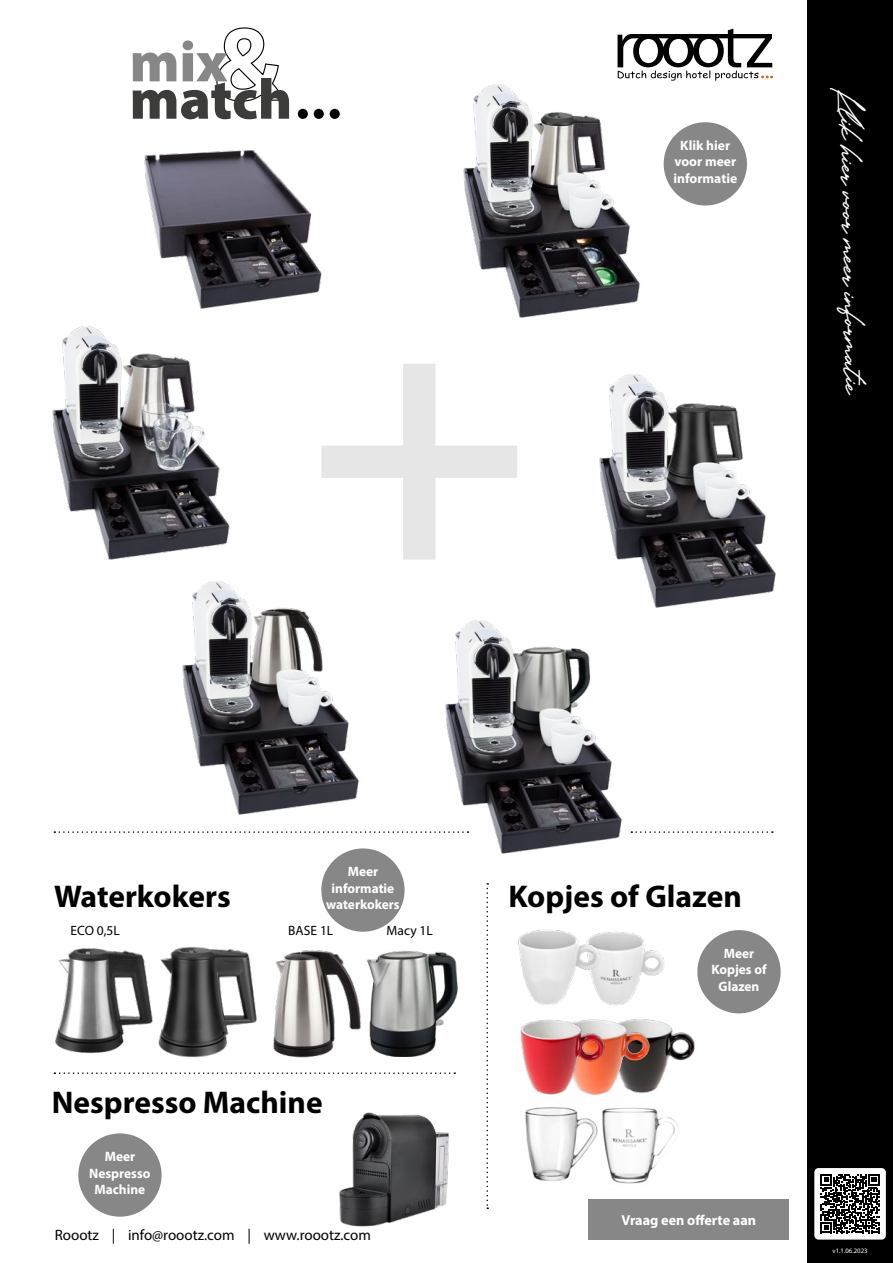
<style>
.page{position:relative;width:893px;height:1263px;background:#fff}
.page>*{position:absolute;margin:0;border:0;box-sizing:border-box;transform-origin:0 0}
.t1{font:700 31.5px "Myriad Pro";color:#000}
.t2{font:27px "The Philadelphia Story";color:#fff}
.t3{font:15px "Myriad Pro";color:#000}
.t4{font:700 14.4px "Myriad Pro";color:#fff}
.t5{font:700 13.65px/16.4px "Myriad Pro";color:#fff;text-align:center}
.t6{font:13.5px "Myriad Pro";color:#000}
.t7{font:6.75px "Myriad Pro";color:#fff}
</style>
<div class="page">
<div style="left:808px;top:0;width:85px;height:1263px;background:#000"></div>
<svg style="left:617px;top:29px;width:156px;height:52px"></svg>
<img style="left:182px;top:581px;width:177px;height:234px">
<img style="left:599px;top:369px;width:209px;height:242px">
<img style="left:144px;top:150px;width:178px;height:159px">
<img style="left:463px;top:80px;width:228px;height:238px">
<img style="left:445px;top:620px;width:186px;height:234px">
<img style="left:52px;top:326px;width:178px;height:234px">
<svg style="left:133px;top:27px;width:156px;height:92px"></svg>
<div style="left:298px;top:109px;width:10px;height:10px;background:#000;border-radius:50%"></div>
<div style="left:330px;top:109px;width:10px;height:10px;background:#000;border-radius:50%"></div>
<div style="left:314px;top:109px;width:10px;height:10px;background:#000;border-radius:50%"></div>
<svg style="left:54px;top:831px;width:414px;height:2px"></svg>
<svg style="left:631px;top:831px;width:142px;height:2px"></svg>
<img style="left:588px;top:1107px;width:91px;height:93px">
<img style="left:525px;top:1107px;width:87px;height:87px">
<svg style="left:54px;top:1072px;width:401px;height:2px"></svg>
<svg style="left:486px;top:883px;width:2px;height:326px"></svg>
<img style="left:377px;top:950px;width:81px;height:107px">
<img style="left:55px;top:948px;width:88px;height:106px">
<img style="left:143px;top:946px;width:114px;height:112px">
<img style="left:272px;top:950px;width:105px;height:108px">
<img style="left:601px;top:931px;width:64px;height:75px">
<img style="left:518px;top:929px;width:83px;height:76px">
<img style="left:339px;top:1112px;width:110px;height:115px">
<img style="left:652px;top:1020px;width:43px;height:71px">
<img style="left:607px;top:1019px;width:45px;height:75px">
<img style="left:520px;top:1019px;width:87px;height:76px">
<svg style="left:321px;top:364px;width:196px;height:196px"></svg>
<div style="left:814px;top:1168px;width:72px;height:71px;background:#fff;border-radius:4px"></div>
<svg style="left:821px;top:1174px;width:58px;height:59px"></svg>
<div style="left:589px;top:1199px;width:200px;height:40px;background:#878787"></div>
<div style="left:664px;top:122px;width:83px;height:83px;background:#878787;border-radius:50%"></div>
<div style="left:321px;top:848px;width:84px;height:84px;background:#878787;border-radius:50%"></div>
<div style="left:697px;top:930px;width:84px;height:83px;background:#878787;border-radius:50%"></div>
<div style="left:78px;top:1133px;width:84px;height:84px;background:#878787;border-radius:50%"></div>
<p class="t5" style="left:673px;top:137px;width:65px">Klik hier voor meer informatie</p>
<h2 class="t2" style="left:865px;top:86px;width:309px;rotate:89deg">Klik hier voor meer informatie</h2>
<p class="t5" style="left:326px;top:863px;width:75px">Meer informatie waterkokers</p>
<h1 class="t1" style="left:54px;top:875px;width:178px">Waterkokers</h1>
<h1 class="t1" style="left:508px;top:875px;width:235px">Kopjes of Glazen</h1>
<p class="t6" style="left:71px;top:922px;width:51px">ECO 0,5L</p>
<p class="t6" style="left:288px;top:922px;width:47px">BASE 1L</p>
<p class="t6" style="left:387px;top:922px;width:48px">Macy 1L</p>
<h1 class="t1" style="left:52px;top:1082px;width:272px">Nespresso Machine</h1>
<p class="t5" style="left:89px;top:1148px;width:63px">Meer<br>Nespresso<br>Machine</p>
<p class="t3" style="left:55px;top:1226px;width:318px">Roootz | info@roootz.com | www.roootz.com</p>
<p class="t5" style="left:711px;top:945px;width:57px">Meer<br>Kopjes of<br>Glazen</p>
<p class="t4" style="left:621px;top:1210px;width:136px">Vraag een offerte aan</p>
<p class="t7" style="left:832px;top:1247px;width:37px">v1.1.06.2023</p>
</div>
